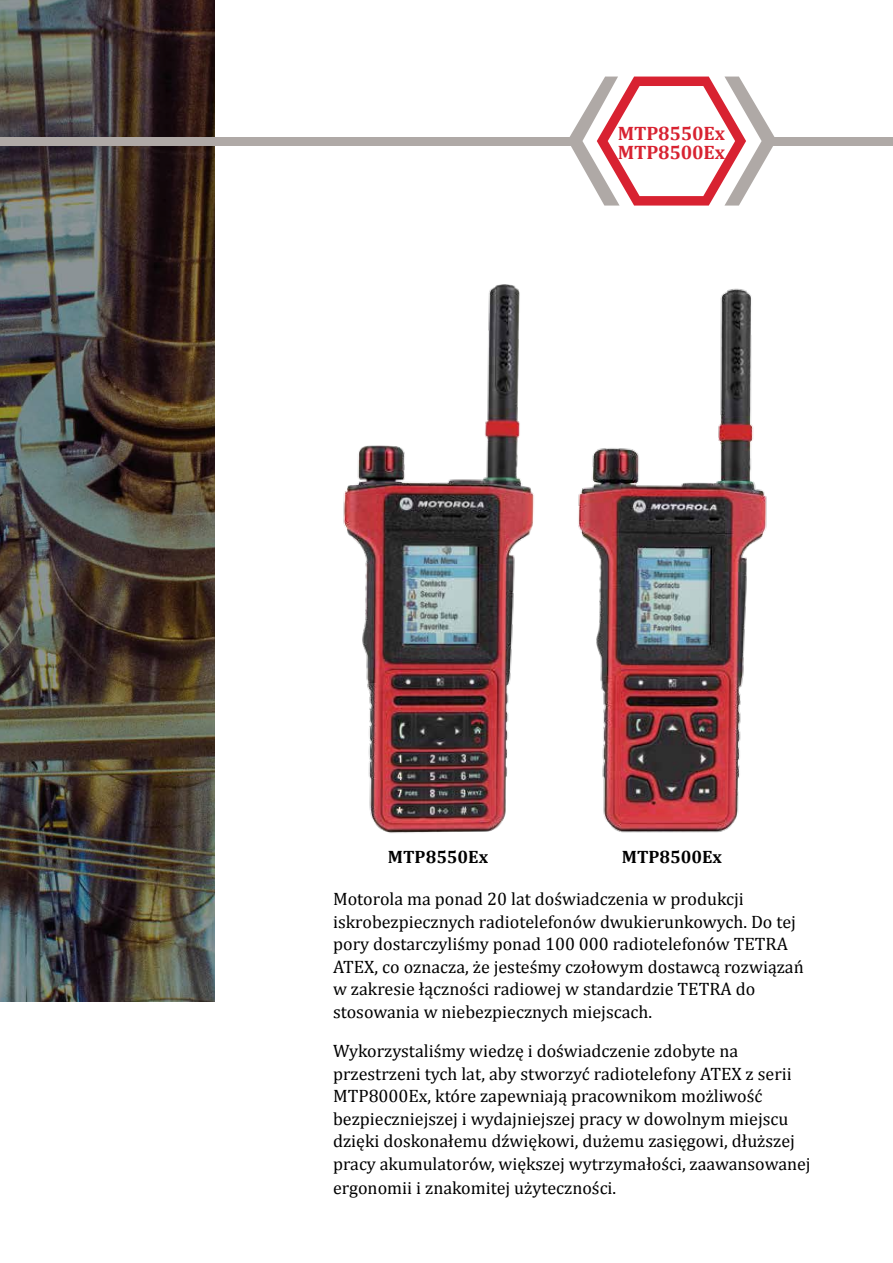
<style>
.page{position:relative;width:893px;height:1263px;background:#fff}
.page>*{position:absolute;margin:0;border:0;box-sizing:border-box;transform-origin:0 0}
.t1{font:700 19.5px/19.5px "Cambria";letter-spacing:-.01em;color:#d82231}
.t2{font:18px/22.5px "Cambria";color:#000}
.t3{font:700 18px "Cambria";color:#000}
</style>
<div class="page">
<div style="left:767px;top:137px;width:126px;height:8px;background:#afa9a6"></div>
<svg style="left:568px;top:77px;width:208px;height:129px"></svg>
<img style="left:0;top:0;width:215px;height:1001px">
<div style="left:0;top:137px;width:575px;height:8px;background:#afa9a6"></div>
<img style="left:343px;top:284px;width:191px;height:549px">
<img style="left:578px;top:288px;width:189px;height:545px">
<p class="t1" style="left:618px;top:123px;width:109px">MTP8550Ex<br>MTP8500Ex</p>
<p class="t3" style="left:388px;top:846px;width:102px">MTP8550Ex</p>
<p class="t3" style="left:622px;top:846px;width:102px">MTP8500Ex</p>
<p class="t2" style="left:333px;top:887px;width:472px">Motorola ma ponad 20 lat doświadczenia w produkcji iskrobezpiecznych radiotelefonów dwukierunkowych. Do tej pory dostarczyliśmy ponad 100 000 radiotelefonów TETRA ATEX, co oznacza, że jesteśmy czołowym dostawcą rozwiązań w zakresie łączności radiowej w standardzie TETRA do stosowania w niebezpiecznych miejscach.</p>
<p class="t2" style="left:333px;top:1039px;width:479px">Wykorzystaliśmy wiedzę i doświadczenie zdobyte na przestrzeni tych lat, aby stworzyć radiotelefony ATEX z serii MTP8000Ex, które zapewniają pracownikom możliwość bezpieczniejszej i wydajniejszej pracy w dowolnym miejscu dzięki doskonałemu dźwiękowi, dużemu zasięgowi, dłuższej pracy akumulatorów, większej wytrzymałości, zaawansowanej</p>
<p class="t2" style="left:333px;top:1177px;width:285px">ergonomii i znakomitej użyteczności.</p>
</div>
